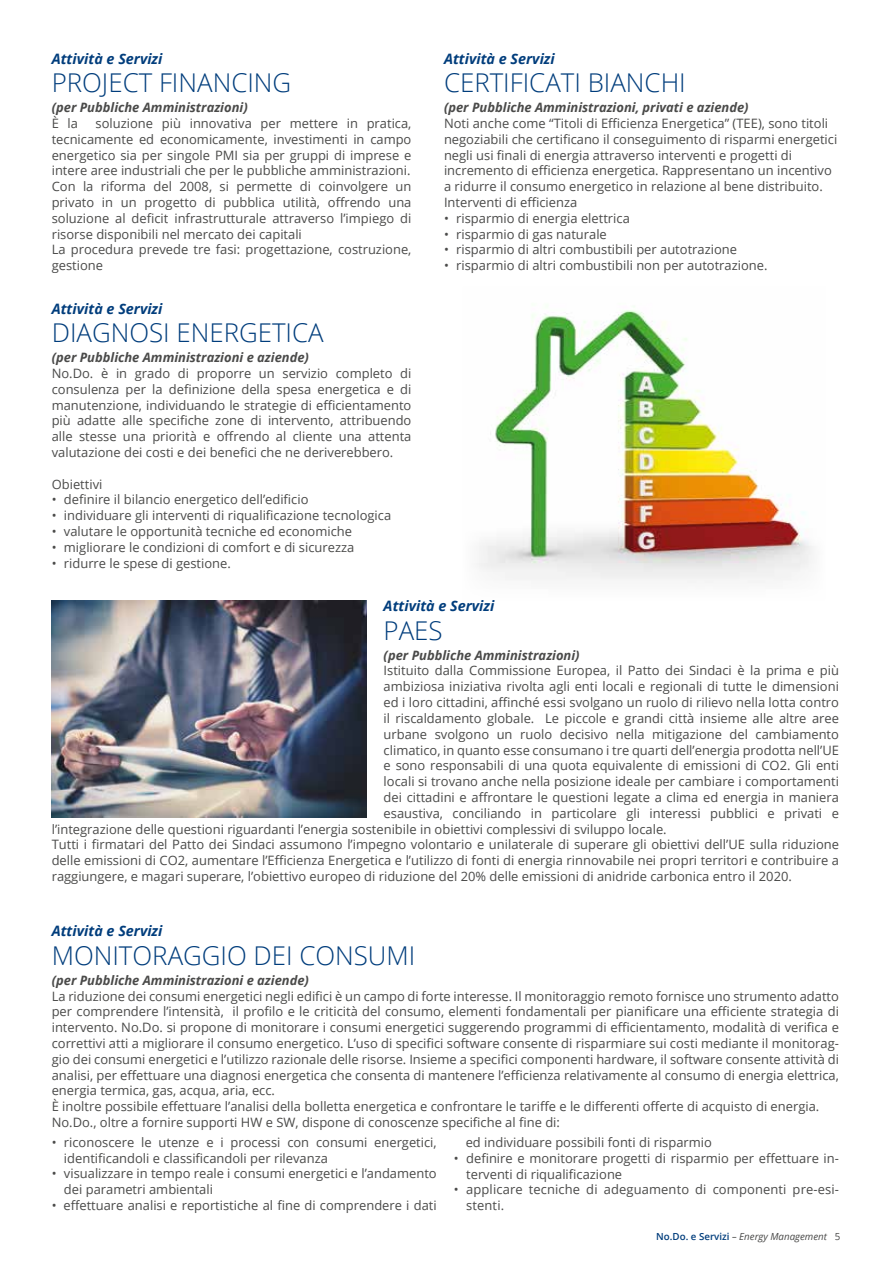
<style>
.page{position:relative;width:893px;height:1263px;background:#fff}
.page>*{position:absolute;margin:0;border:0;box-sizing:border-box;transform-origin:0 0}
.t1{font:300 25.8px "Open Sans";color:#003d7c}
.t2{font:italic 700 14.4px "Open Sans";color:#003d7c}
.t3{font:12.9px/15.8px "Open Sans";color:#4a4a49}
.t4{font:italic 700 12.9px "Open Sans";color:#4a4a49}
.t5{font:italic 9.75px "Open Sans";color:#4a4a49}
.s1{font-weight:600;font-style:normal;color:#003d7c}
.s2{font-style:normal}
</style>
<div class="page">
<img style="left:477px;top:306px;width:336px;height:277px">
<img style="left:52px;top:600px;width:315px;height:218px">
<p class="t2" style="left:52px;top:48px;width:112px">Attività e Servizi</p>
<h1 class="t1" style="left:52px;top:65px;width:241px">PROJECT FINANCING</h1>
<p class="t4" style="left:52px;top:98px;width:197px">(per Pubbliche Amministrazioni)</p>
<p class="t3" style="left:52px;top:115px;width:28px">È la</p>
<p class="t3" style="left:52px;top:115px;width:361px;text-indent:44px">soluzione più innovativa per mettere in pratica, tecnicamente ed economicamente, investimenti in campo energetico sia per singole PMI sia per gruppi di imprese e intere aree industriali che per le pubbliche amministrazioni.<br>Con la riforma del 2008, si permette di coinvolgere un privato in un progetto di pubblica utilità, offrendo una soluzione al deficit infrastrutturale attraverso l’impiego di risorse disponibili nel mercato dei capitali<br>La procedura prevede tre fasi: progettazione, costruzione, gestione</p>
<p class="t2" style="left:52px;top:298px;width:112px">Attività e Servizi</p>
<h1 class="t1" style="left:52px;top:315px;width:273px">DIAGNOSI ENERGETICA</h1>
<p class="t4" style="left:52px;top:348px;width:259px">(per Pubbliche Amministrazioni e aziende)</p>
<p class="t3" style="left:52px;top:365px;width:361px;text-align:justify">No.Do. è in grado di proporre un servizio completo di consulenza per la definizione della spesa energetica e di manutenzione, individuando le strategie di efficientamento più adatte alle specifiche zone di intervento, attribuendo alle stesse una priorità e offrendo al cliente una attenta valutazione dei costi e dei benefici che ne deriverebbero.</p>
<p class="t3" style="left:52px;top:476px;width:52px">Obiettivi</p>
<p class="t3" style="left:52px;top:491px;width:258px">• definire il bilancio energetico dell’edificio</p>
<p class="t3" style="left:52px;top:507px;width:341px">• individuare gli interventi di riqualificazione tecnologica</p>
<p class="t3" style="left:52px;top:523px;width:302px">• valutare le opportunità tecniche ed economiche</p>
<p class="t3" style="left:52px;top:539px;width:304px">• migliorare le condizioni di comfort e di sicurezza</p>
<p class="t3" style="left:52px;top:555px;width:181px">• ridurre le spese di gestione.</p>
<p class="t2" style="left:444px;top:48px;width:112px">Attività e Servizi</p>
<h1 class="t1" style="left:444px;top:65px;width:243px">CERTIFICATI BIANCHI</h1>
<p class="t4" style="left:444px;top:98px;width:306px">(per Pubbliche Amministrazioni, privati e aziende)</p>
<p class="t3" style="left:444px;top:115px;width:395px">Noti anche come “Titoli di Efficienza Energetica” (TEE), sono titoli negoziabili che certificano il conseguimento di risparmi energetici negli usi finali di energia attraverso interventi e progetti di incremento di efficienza energetica. Rappresentano un incentivo a ridurre il consumo energetico in relazione al bene distribuito.<br>Interventi di efficienza</p>
<p class="t3" style="left:444px;top:210px;width:187px">• risparmio di energia elettrica</p>
<p class="t3" style="left:444px;top:226px;width:164px">• risparmio di gas naturale</p>
<p class="t3" style="left:444px;top:241px;width:294px">• risparmio di altri combustibili per autotrazione</p>
<p class="t3" style="left:444px;top:257px;width:325px">• risparmio di altri combustibili non per autotrazione.</p>
<p class="t2" style="left:384px;top:596px;width:112px">Attività e Servizi</p>
<h1 class="t1" style="left:384px;top:613px;width:61px">PAES</h1>
<p class="t4" style="left:384px;top:646px;width:197px">(per Pubbliche Amministrazioni)</p>
<p class="t3" style="left:384px;top:662px;width:457px">Istituito dalla Commissione Europea, il Patto dei Sindaci è la prima e più</p>
<p class="t3" style="left:384px;top:678px;width:457px">ambiziosa iniziativa rivolta agli enti locali e regionali di tutte le dimensioni</p>
<p class="t3" style="left:384px;top:694px;width:457px">ed i loro cittadini, affinché essi svolgano un ruolo di rilievo nella lotta contro</p>
<p class="t3" style="left:384px;top:710px;width:457px">il riscaldamento globale. Le piccole e grandi città insieme alle altre aree</p>
<p class="t3" style="left:384px;top:726px;width:457px">urbane svolgono un ruolo decisivo nella mitigazione del cambiamento</p>
<p class="t3" style="left:384px;top:742px;width:457px">climatico, in quanto esse consumano i tre quarti dell’energia prodotta nell’UE</p>
<p class="t3" style="left:384px;top:757px;width:457px">e sono responsabili di una quota equivalente di emissioni di CO2. Gli enti</p>
<p class="t3" style="left:384px;top:773px;width:457px">locali si trovano anche nella posizione ideale per cambiare i comportamenti</p>
<p class="t3" style="left:384px;top:789px;width:457px">dei cittadini e affrontare le questioni legate a clima ed energia in maniera</p>
<p class="t3" style="left:384px;top:805px;width:457px">esaustiva, conciliando in particolare gli interessi pubblici e privati e</p>
<p class="t3" style="left:52px;top:821px;width:616px">l’integrazione delle questioni riguardanti l’energia sostenibile in obiettivi complessivi di sviluppo locale.</p>
<p class="t3" style="left:52px;top:836px;width:789px">Tutti i firmatari del Patto dei Sindaci assumono l’impegno volontario e unilaterale di superare gli obiettivi dell’UE sulla riduzione</p>
<p class="t3" style="left:52px;top:852px;width:789px">delle emissioni di CO2, aumentare l’Efficienza Energetica e l’utilizzo di fonti di energia rinnovabile nei propri territori e contribuire a</p>
<p class="t3" style="left:52px;top:868px;width:742px">raggiungere, e magari superare, l’obiettivo europeo di riduzione del 20% delle emissioni di anidride carbonica entro il 2020.</p>
<p class="t2" style="left:52px;top:921px;width:112px">Attività e Servizi</p>
<h1 class="t1" style="left:52px;top:938px;width:365px">MONITORAGGIO DEI CONSUMI</h1>
<p class="t4" style="left:52px;top:971px;width:259px">(per Pubbliche Amministrazioni e aziende)</p>
<p class="t3" style="left:52px;top:988px;width:789px">La riduzione dei consumi energetici negli edifici è un campo di forte interesse. Il monitoraggio remoto fornisce uno strumento adatto per comprendere l’intensità, il profilo e le criticità del consumo, elementi fondamentali per pianificare una efficiente strategia di intervento. No.Do. si propone di monitorare i consumi energetici suggerendo programmi di efficientamento, modalità di verifica e correttivi atti a migliorare il consumo energetico. L’uso di specifici software consente di risparmiare sui costi mediante il monitorag&shy;gio dei consumi energetici e l’utilizzo razionale delle risorse. Insieme a specifici componenti hardware, il software consente attività di analisi, per effettuare una diagnosi energetica che consenta di mantenere l’efficienza relativamente al consumo di energia elettrica, energia termica, gas, acqua, aria, ecc.<br>È inoltre possibile effettuare l’analisi della bolletta energetica e confrontare le tariffe e le differenti offerte di acquisto di energia.<br>No.Do., oltre a fornire supporti HW e SW, dispone di conoscenze specifiche al fine di:</p>
<p class="t3" style="left:64px;top:1134px;width:374px;text-indent:-12px">• riconoscere le utenze e i processi con consumi energetici, identificandoli e classificandoli per rilevanza</p>
<p class="t3" style="left:64px;top:1165px;width:374px;text-indent:-12px">• visualizzare in tempo reale i consumi energetici e l’andamento dei parametri ambientali</p>
<p class="t3" style="left:52px;top:1197px;width:386px">• effettuare analisi e reportistiche al fine di comprendere i dati</p>
<p class="t3" style="left:466px;top:1134px;width:248px">ed individuare possibili fonti di risparmio</p>
<p class="t3" style="left:466px;top:1150px;width:374px;text-indent:-12px">• definire e monitorare progetti di risparmio per effettuare in&shy;terventi di riqualificazione</p>
<p class="t3" style="left:466px;top:1181px;width:374px;text-indent:-12px">• applicare tecniche di adeguamento di componenti pre-esi&shy;stenti.</p>
<p class="t5" style="left:656px;top:1230px;width:185px"><span class="s1">No.Do. e Servizi</span> – Energy Management <span class="s2">5</span></p>
</div>
